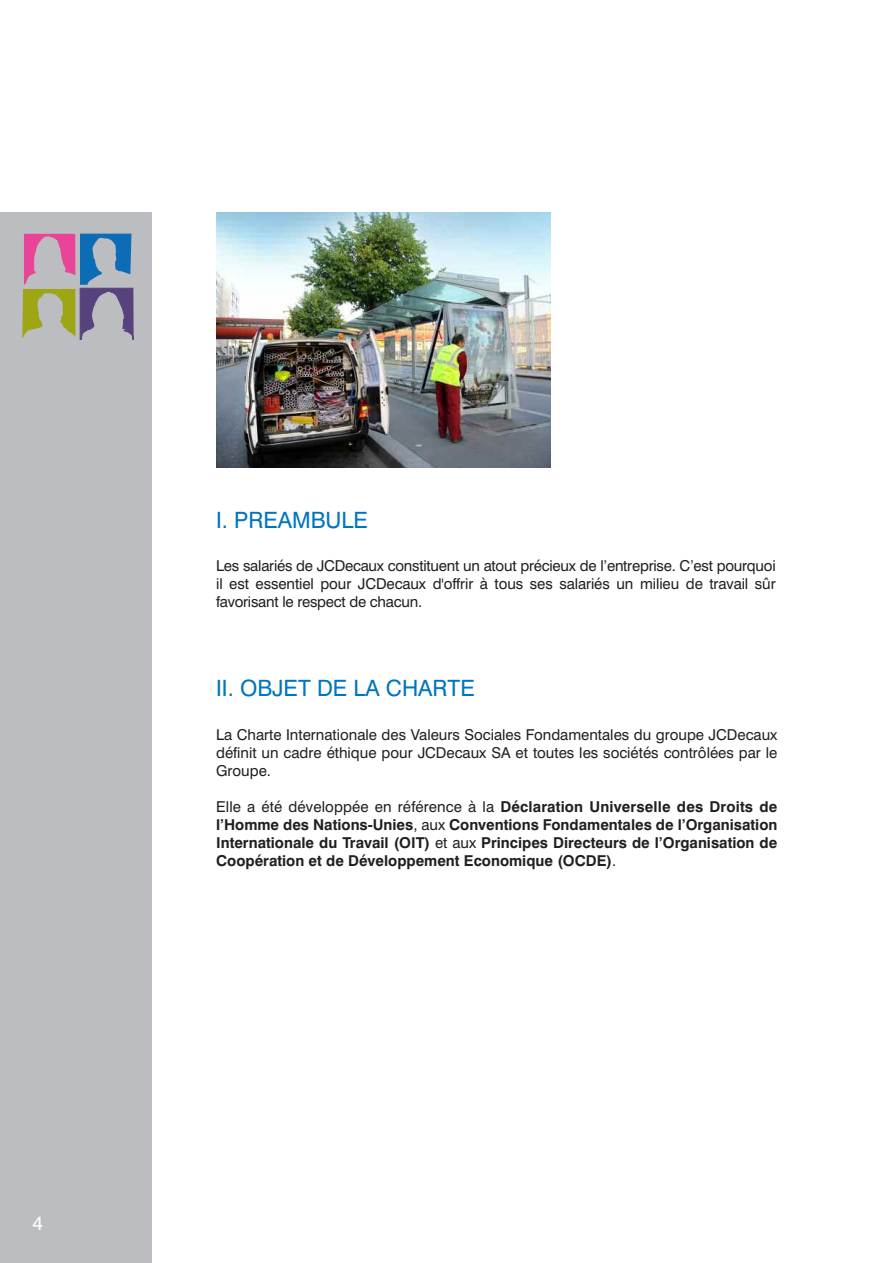
<style>
.page{position:relative;width:893px;height:1263px;background:#fff}
.page>*{position:absolute;margin:0;border:0;box-sizing:border-box;transform-origin:0 0}
.t1{font:22.5px "Swiss 721 BT";color:#0075bf}
.t2{font:19.5px "Swiss 721 BT";color:#fff}
.t3{font:15px/18px "Swiss 721 BT";letter-spacing:-.005em;color:#231f20;text-align:justify}
.t4{font:700 15px/18px "Swiss 721 BT";color:#231f20;text-align:justify}
.s1{font-weight:400}
</style>
<div class="page">
<div style="left:0;top:213px;width:152px;height:1050px;background:#bcbdc0"></div>
<svg style="left:22px;top:234px;width:112px;height:106px"></svg>
<img style="left:216px;top:213px;width:334px;height:254px">
<h2 class="t2" style="left:32px;top:1216px;width:12px">4</h2>
<h1 class="t1" style="left:216px;top:512px;width:153px">I. PREAMBULE</h1>
<p class="t3" style="left:216px;top:558px;width:561px">Les salariés de JCDecaux constituent un atout précieux de l’entreprise. C’est pourquoi il est essentiel pour JCDecaux d'offrir à tous ses salariés un milieu de travail sûr favorisant le respect de chacun.</p>
<h1 class="t1" style="left:216px;top:680px;width:260px">II. OBJET DE LA CHARTE</h1>
<p class="t3" style="left:216px;top:727px;width:563px">La Charte Internationale des Valeurs Sociales Fondamentales du groupe JCDecaux définit un cadre éthique pour JCDecaux SA et toutes les sociétés contrôlées par le Groupe.</p>
<p class="t4" style="left:216px;top:799px;width:563px"><span class="s1">Elle a été développée en référence à la</span> Déclaration Universelle des Droits de l’Homme des Nations-Unies<span class="s1">, aux</span> Conventions Fondamentales de l’Organisation Internationale du Travail (OIT) <span class="s1">et aux</span> Principes Directeurs de l’Organisation de Coopération et de Développement Economique (OCDE)<span class="s1">.</span></p>
</div>
